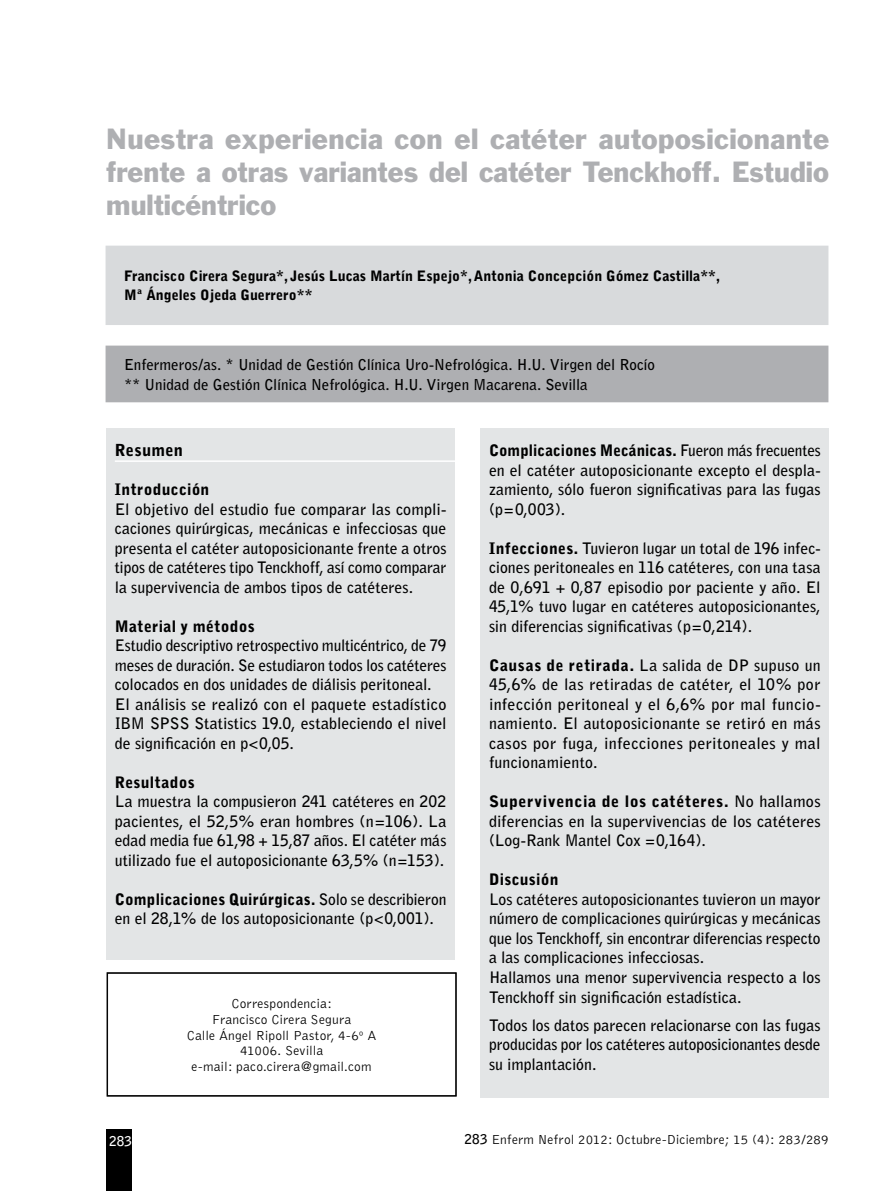
<style>
.page{position:relative;width:893px;height:1191px;background:#fff}
.page>*{position:absolute;margin:0;border:0;box-sizing:border-box;transform-origin:0 0}
.t1{font:27px/33px "Franklin Gothic";color:#aeafb2;text-align:justify}
.t2{font:900 16.5px "Bell Gothic";letter-spacing:.015em;color:#000}
.t3{font:700 15.75px/19.5px "Bell Gothic";color:#000;text-align:justify}
.t4{font:900 15.75px "Bell Gothic";letter-spacing:.02em;color:#000}
.t5{font:700 15px/19.5px "Bell Gothic";letter-spacing:-.005em;color:#000}
.t6{font:900 14.25px/19.5px "Bell Gothic";color:#000}
.t7{font:300 13.5px/15.8px "Bell Gothic";letter-spacing:.01em;color:#000;text-align:center}
.t8{font:700 13.5px "Bell Gothic";color:#fff}
.s1{font-weight:900}
.s2{font-weight:700}
</style>
<div class="page">
<div style="left:106px;top:1129px;width:26px;height:62px;background:#000"></div>
<div style="left:106px;top:428px;width:349px;height:532px;background:#e3e5e6"></div>
<div style="left:480px;top:428px;width:349px;height:669px;background:#e3e5e6"></div>
<hr style="left:115px;top:460px;width:340px;height:2px;background:#fff">
<svg style="left:107px;top:972px;width:349px;height:124px"></svg>
<div style="left:107px;top:973px;width:349px;height:122px;border:1px solid #000"></div>
<div style="left:106px;top:246px;width:722px;height:78px;background:#d8dadc"></div>
<div style="left:106px;top:246px;width:722px;height:79px;border:2px solid #d8dadc"></div>
<div style="left:106px;top:346px;width:722px;height:55px;background:#aeafb2"></div>
<div style="left:106px;top:345px;width:722px;height:57px;border:2px solid #aeafb2"></div>
<h1 class="t1" style="left:106px;top:122px;width:724px">Nuestra experiencia con el catéter autoposicionante frente a otras variantes del catéter Tenckhoff. Estudio multicéntrico</h1>
<p class="t6" style="left:124px;top:266px;width:598px">Francisco Cirera Segura*, Jesús Lucas Martín Espejo*, Antonia Concepción Gómez Castilla**,<br>Mª Ángeles Ojeda Guerrero**</p>
<p class="t5" style="left:124px;top:355px;width:532px">Enfermeros/as. * Unidad de Gestión Clínica Uro-Nefrológica. H.U. Virgen del Rocío ** Unidad de Gestión Clínica Nefrológica. H.U. Virgen Macarena. Sevilla</p>
<p class="t2" style="left:115px;top:440px;width:70px">Resumen</p>
<p class="t4" style="left:115px;top:480px;width:96px">Introducción</p>
<p class="t3" style="left:115px;top:499px;width:333px">El objetivo del estudio fue comparar las compli&shy;caciones quirúrgicas, mecánicas e infecciosas que presenta el catéter autoposicionante frente a otros tipos de catéteres tipo Tenckhoff, así como comparar la supervivencia de ambos tipos de catéteres.</p>
<p class="t4" style="left:115px;top:617px;width:141px">Material y métodos</p>
<p class="t3" style="left:115px;top:636px;width:333px;text-align:left">Estudio descriptivo retrospectivo multicéntrico, de 79 meses de duración. Se estudiaron todos los catéteres colocados en dos unidades de diálisis peritoneal.<br>El análisis se realizó con el paquete estadístico IBM SPSS Statistics 19.0, estableciendo el nivel de significación en p&lt;0,05.</p>
<p class="t4" style="left:115px;top:773px;width:82px">Resultados</p>
<p class="t3" style="left:115px;top:792px;width:333px">La muestra la compusieron 241 catéteres en 202 pacientes, el 52,5% eran hombres (n=106). La edad media fue 61,98 + 15,87 años. El catéter más utilizado fue el autoposicionante 63,5% (n=153).</p>
<p class="t3" style="left:115px;top:889px;width:333px"><span class="s1">Complicaciones Quirúrgicas.</span> Solo se describieron en el 28,1% de los autoposicionante (p&lt;0,001).</p>
<p class="t7" style="left:187px;top:996px;width:191px">Correspondencia:<br>Francisco Cirera Segura<br>Calle Ángel Ripoll Pastor, 4-6º A<br>41006. Sevilla<br>e-mail: paco.cirera@gmail.com</p>
<p class="t3" style="left:489px;top:441px;width:333px"><span class="s1">Complicaciones Mecánicas.</span> Fueron más frecuentes en el catéter autoposicionante excepto el despla&shy;zamiento, sólo fueron significativas para las fugas (p=0,003).</p>
<p class="t3" style="left:489px;top:538px;width:333px"><span class="s1">Infecciones.</span> Tuvieron lugar un total de 196 infec&shy;ciones peritoneales en 116 catéteres, con una tasa de 0,691 + 0,87 episodio por paciente y año. El 45,1% tuvo lugar en catéteres autoposicionantes, sin diferencias significativas (p=0,214).</p>
<p class="t3" style="left:489px;top:655px;width:333px"><span class="s1">Causas de retirada.</span> La salida de DP supuso un 45,6% de las retiradas de catéter, el 10% por infección peritoneal y el 6,6% por mal funcio&shy;namiento. El autoposicionante se retiró en más casos por fuga, infecciones peritoneales y mal funcionamiento.</p>
<p class="t3" style="left:489px;top:792px;width:333px"><span class="s1">Supervivencia de los catéteres.</span> No hallamos diferencias en la supervivencias de los catéteres (Log-Rank Mantel Cox =0,164).</p>
<p class="t4" style="left:489px;top:870px;width:71px">Discusión</p>
<p class="t3" style="left:489px;top:889px;width:333px;text-align:left">Los catéteres autoposicionantes tuvieron un mayor número de complicaciones quirúrgicas y mecánicas que los Tenckhoff, sin encontrar diferencias respecto a las complicaciones infecciosas.<br>Hallamos una menor supervivencia respecto a los Tenckhoff sin significación estadística.</p>
<p class="t3" style="left:489px;top:1015px;width:333px">Todos los datos parecen relacionarse con las fugas producidas por los catéteres autoposicionantes desde su implantación.</p>
<p class="t8" style="left:109px;top:1132px;width:25px">283</p>
<p class="t7" style="left:465px;top:1131px;width:366px"><span class="s2">283</span> Enferm Nefrol 2012: Octubre-Diciembre; 15 (4): 283/289</p>
</div>
